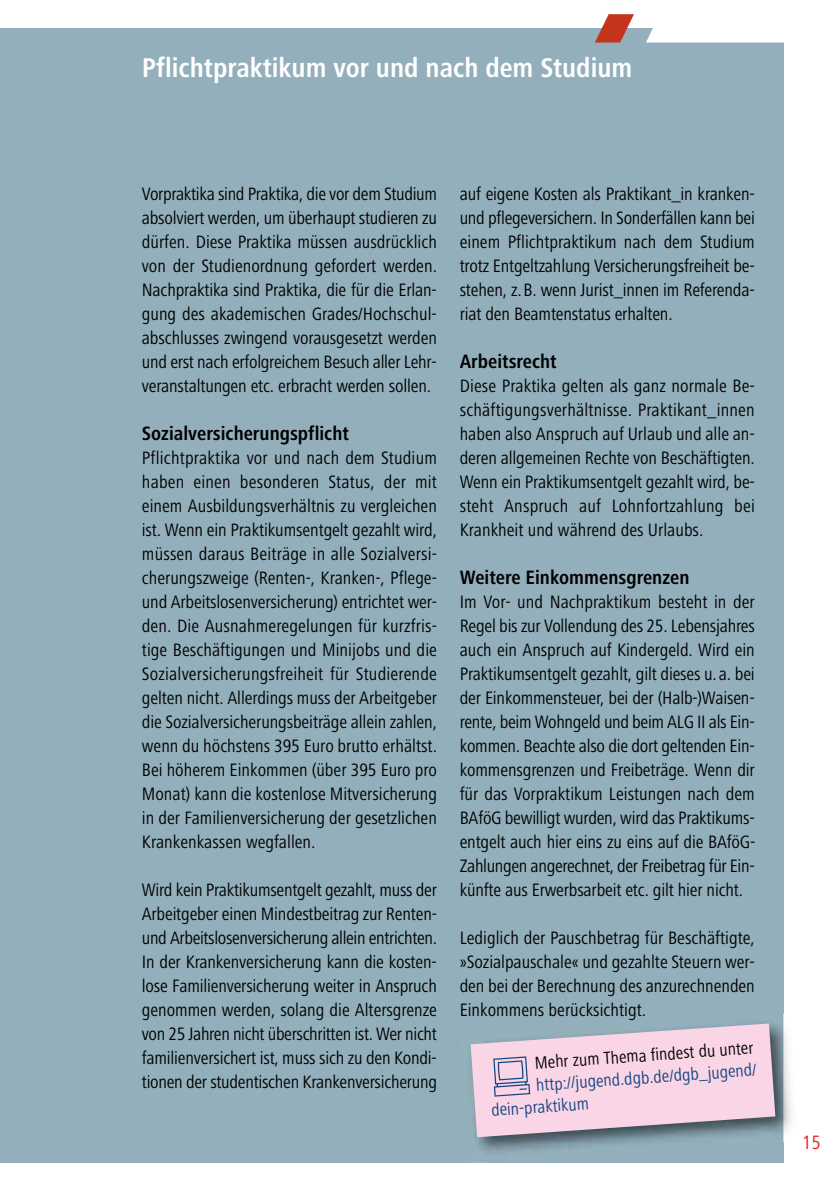
<style>
.page{position:relative;width:840px;height:1191px;background:#fff}
.page>*{position:absolute;margin:0;border:0;box-sizing:border-box;transform-origin:0 0}
.t1{font:700 condensed 28px "Frutiger Next LT";color:#fff}
.t2{font:700 condensed 20px "Frutiger Next LT";color:#000}
.t3{font:condensed 20px "Frutiger Next LT";color:#ed1d24}
.t4{font:condensed 18.6px/24px "Frutiger Next LT";letter-spacing:-.01em;color:#000;text-align:justify}
.t5{font:condensed 18px/22px "Frutiger Next LT";color:#124680}
.t6{font:condensed 18px "Frutiger Next LT";color:#000}
</style>
<div class="page">
<div style="left:0;top:28px;width:782px;height:1134px;background:#93afbb"></div>
<svg style="left:595px;top:14px;width:38px;height:29px"></svg>
<svg style="left:646px;top:28px;width:138px;height:15px;background:#f9fafb"></svg>
<hr style="left:0;top:28px;width:1px;height:1134px;background:#8dafbe">
<img style="left:782px;top:1013px;width:10px;height:129px">
<img style="left:468px;top:1162px;width:23px;height:1px">
<img style="left:477px;top:1025px;width:305px;height:126px">
<svg style="left:470px;top:1023px;width:305px;height:114px;background:#e0c7d7"></svg>
<h1 class="t1" style="left:142px;top:57px;width:492px">Pflichtpraktikum vor und nach dem Studium</h1>
<p class="t4" style="left:142px;top:183px;width:296px">Vorpraktika sind Praktika, die vor dem Studium absolviert werden, um überhaupt studieren zu dürfen. Diese Praktika müssen ausdrücklich von der Studienordnung gefordert werden.<br>Nachpraktika sind Praktika, die für die Erlan&shy;gung des akademischen Grades/Hoch schul - abschlusses zwingend vorausgesetzt werden und erst nach erfolgreichem Besuch aller Lehr&shy;veranstaltungen etc. erbracht werden sollen.</p>
<p class="t2" style="left:142px;top:425px;width:208px">Sozialversicherungspflicht</p>
<p class="t4" style="left:142px;top:447px;width:296px">Pflichtpraktika vor und nach dem Studium haben einen besonderen Status, der mit einem Ausbildungsverhältnis zu vergleichen ist. Wenn ein Praktikumsentgelt gezahlt wird, müssen daraus Beiträge in alle Sozialversi&shy;cherungszweige (Renten-, Kranken-, Pflege&shy;und Arbeitslosenversicherung) entrichtet wer&shy;den. Die Ausnahmeregelungen für kurzfris&shy;tige Beschäftigungen und Minijobs und die Sozialversicherungsfreiheit für Studierende gelten nicht. Allerdings muss der Arbeitgeber die Sozialversicherungsbeiträge allein zahlen, wenn du höchstens 395 Euro brutto erhältst.<br>Bei höherem Einkommen (über 395 Euro pro Monat) kann die kostenlose Mitversicherung in der Familienversicherung der gesetzlichen Krankenkassen wegfallen.</p>
<p class="t4" style="left:142px;top:879px;width:296px">Wird kein Praktikumsentgelt gezahlt, muss der Arbeitgeber einen Mindestbeitrag zur Renten&shy;und Arbeitslosenversicherung allein entrichten.<br>In der Krankenversicherung kann die kosten&shy;lose Familienversicherung weiter in Anspruch genommen werden, solang die Altersgrenze von 25 Jahren nicht überschritten ist. Wer nicht familienversichert ist, muss sich zu den Kondi&shy;tionen der studentischen Krankenversicherung</p>
<p class="t4" style="left:459px;top:183px;width:296px">auf eigene Kosten als Praktikant_in kranken&shy;und pflegeversichern. In Sonderfällen kann bei einem Pflichtpraktikum nach dem Studium trotz Entgeltzahlung Versicherungsfreiheit be&shy;stehen, z.B. wenn Jurist_innen im Referenda&shy;riat den Beamtenstatus erhalten.</p>
<p class="t2" style="left:459px;top:353px;width:99px">Arbeitsrecht</p>
<p class="t4" style="left:459px;top:375px;width:296px">Diese Praktika gelten als ganz normale Be&shy;schäftigungsverhältnisse. Praktikant_innen haben also Anspruch auf Urlaub und alle an&shy;deren allgemeinen Rechte von Beschäftigten.<br>Wenn ein Praktikumsentgelt gezahlt wird, be&shy;steht Anspruch auf Lohnfortzahlung bei Krankheit und während des Urlaubs.</p>
<p class="t2" style="left:459px;top:569px;width:231px">Weitere Einkommensgrenzen</p>
<p class="t4" style="left:459px;top:591px;width:297px">Im Vor- und Nachpraktikum besteht in der Regel bis zur Vollendung des 25. Lebensjahres auch ein Anspruch auf Kindergeld. Wird ein Praktikumsentgelt gezahlt, gilt dieses u.a. bei der Einkommensteuer, bei der (Halb-)Waisen&shy;rente, beim Wohngeld und beim ALG II als Ein&shy;kommen. Beachte also die dort geltenden Ein&shy;kommensgrenzen und Freibeträge. Wenn dir für das Vorpraktikum Leistungen nach dem BAföG bewilligt wurden, wird das Praktikums&shy;entgelt auch hier eins zu eins auf die BAföG-Zahlungen angerechnet, der Freibetrag für Ein&shy;künfte aus Erwerbsarbeit etc. gilt hier nicht.</p>
<p class="t4" style="left:459px;top:927px;width:296px">Lediglich der Pauschbetrag für Beschäftigte, »Sozialpauschale« und gezahlte Steuern wer&shy;den bei der Berechnung des anzurechnenden Einkommens berücksichtigt.</p>
<p class="t6" style="left:534px;top:1056px;width:221px;rotate:-4deg">Mehr zum Thema findest du unter</p>
<p class="t5" style="left:489px;top:1078px;width:269px;text-indent:46px;rotate:-4deg">http://jugend.dgb.de/dgb_jugend/ dein-praktikum</p>
<p class="t3" style="left:801px;top:1134px;width:20px">15</p>
</div>
